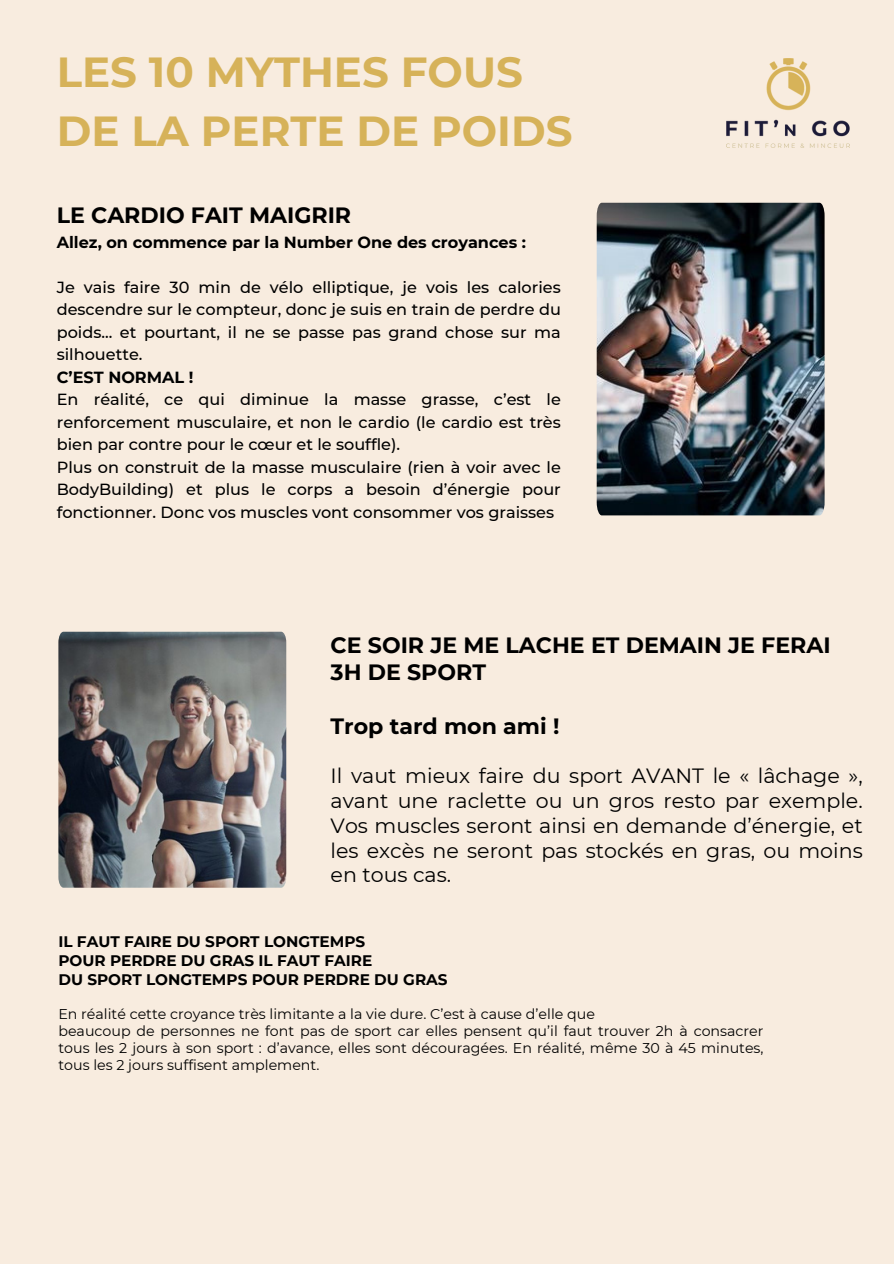
<style>
.page{position:relative;width:894px;height:1264px;background:#fff}
.page>*{position:absolute;margin:0;border:0;box-sizing:border-box;transform-origin:0 0}
.t1{font:700 42px/58.5px "Montserrat";color:#d6b259}
.t2{font:700 22.05px/27px "Montserrat";color:#000}
.t3{font:20.55px/24.8px "Montserrat";color:#000;text-align:justify}
.t4{font:500 16.05px/22.5px "Montserrat";color:#000}
.t5{font:700 16.05px "Montserrat";color:#000}
.t6{font:700 15.3px/18.6px "Montserrat";color:#000}
.t7{font:14.25px/17.1px "Montserrat";color:#000;text-align:justify}
.s1{font-weight:700}
</style>
<div class="page">
<div style="left:0;top:0;width:893px;height:1263px;background:#f8ecdf"></div>
<img style="left:596px;top:203px;width:228px;height:312px">
<img style="left:58px;top:631px;width:228px;height:256px">
<img style="left:726px;top:58px;width:123px;height:89px">
<h6 class="t1" style="left:57px;top:43px;width:517px">LES 10 MYTHES FOUS<br>DE LA PERTE DE POIDS</h6>
<p class="t2" style="left:57px;top:202px;width:296px">LE CARDIO FAIT MAIGRIR</p>
<p class="t5" style="left:57px;top:232px;width:470px">Allez, on commence par la Number One des croyances :</p>
<p class="t4" style="left:57px;top:276px;width:505px">Je vais faire 30 min de vélo elliptique, je vois les calories descendre sur le compteur, donc je suis en train de perdre du poids... et pourtant, il ne se passe pas grand chose sur ma silhouette.<br><span class="s1">C’EST NORMAL !<br></span>En réalité, ce qui diminue la masse grasse, c’est le renforcement musculaire, et non le cardio (le cardio est très bien par contre pour le cœur et le souffle).<br>Plus on construit de la masse musculaire (rien à voir avec le BodyBuilding) et plus le corps a besoin d’énergie pour fonctionner. Donc vos muscles vont consommer vos graisses</p>
<h2 class="t2" style="left:330px;top:631px;width:501px">CE SOIR JE ME LACHE ET DEMAIN JE FERAI<br>3H DE SPORT</h2>
<h3 class="t2" style="left:330px;top:712px;width:230px">Trop tard mon ami !</h3>
<h4 class="t3" style="left:330px;top:763px;width:533px">Il vaut mieux faire du sport AVANT le « lâchage », avant une raclette ou un gros resto par exemple.<br>Vos muscles seront ainsi en demande d’énergie, et les excès ne seront pas stockés en gras, ou moins en tous cas.</h4>
<h5 class="t6" style="left:58px;top:932px;width:390px">IL FAUT FAIRE DU SPORT LONGTEMPS<br>POUR PERDRE DU GRAS IL FAUT FAIRE<br>DU SPORT LONGTEMPS POUR PERDRE DU GRAS</h5>
<p class="t7" style="left:58px;top:1005px;width:538px">En réalité cette croyance très limitante a la vie dure. C’est à cause d’elle que</p>
<p class="t7" style="left:58px;top:1022px;width:706px">beaucoup de personnes ne font pas de sport car elles pensent qu’il faut trouver 2h à consacrer tous les 2 jours à son sport : d’avance, elles sont découragées. En réalité, même 30 à 45 minutes, tous les 2 jours suffisent amplement.</p>
</div>
